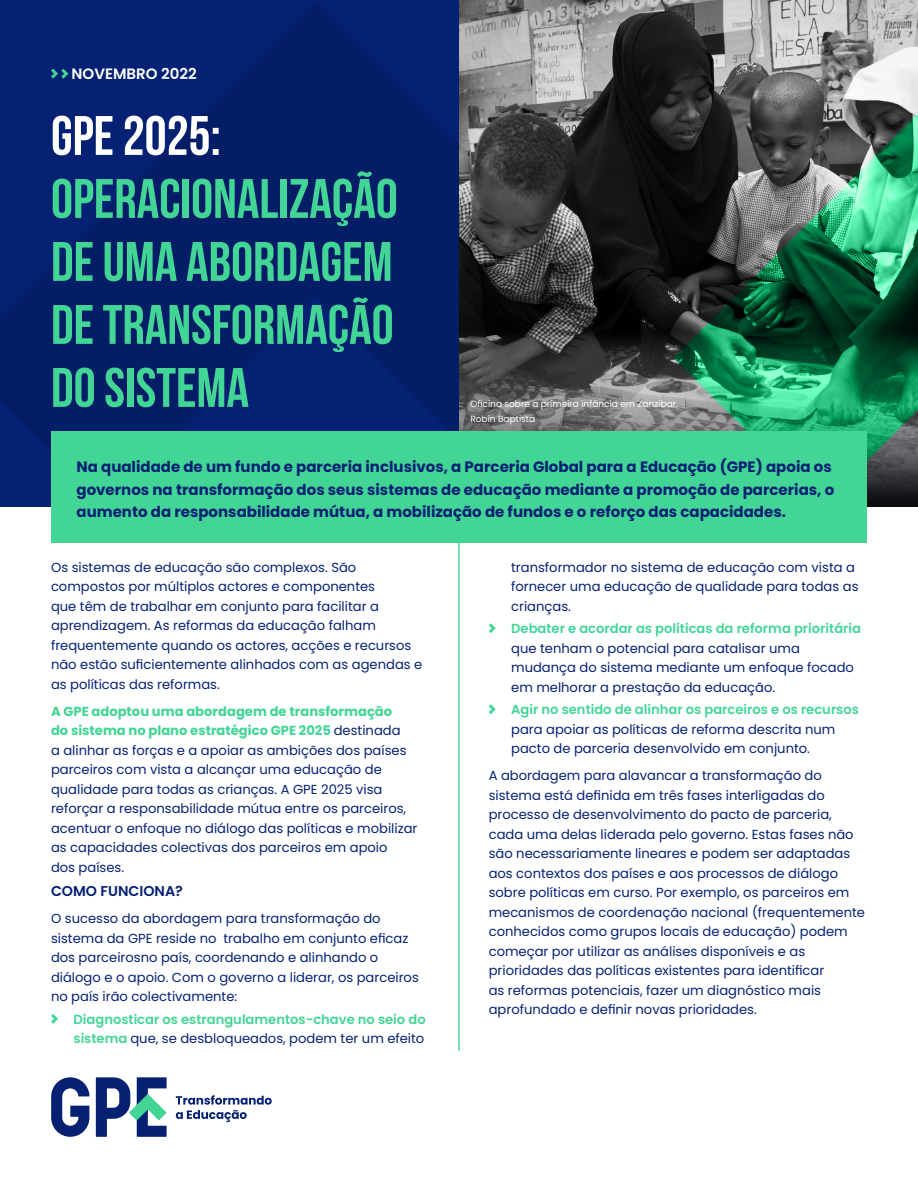
<style>
.page{position:relative;width:918px;height:1188px;background:#fff}
.page>*{position:absolute;margin:0;border:0;box-sizing:border-box;transform-origin:0 0}
.t1{font:55.5px/63px "Bebas Neue";color:#43d596;text-align:justify}
.t2{font:55.5px "Bebas Neue";color:#fff}
.t3{font:700 15px/22.5px "Poppins";color:#052173}
.t4{font:600 15px "Poppins";color:#fff}
.t5{font:600 14.25px "Poppins";color:#052173}
.t6{font:13.2px/19.5px "Poppins";color:#052173}
.t7{font:600 13.2px/19.5px "Poppins";color:#43d596}
.t8{font:13.2px/19.5px "Poppins";color:#062172}
.t9{font:9px/15px "Poppins";color:#fff}
.s1{font-weight:700;color:#43d596}
.s2{font-weight:400;color:#062172}
</style>
<div class="page">
<svg style="left:96px;top:1077px;width:71px;height:60px"></svg>
<svg style="left:51px;top:1077px;width:38px;height:60px"></svg>
<svg style="left:176px;top:1095px;width:96px;height:27px"></svg>
<hr style="left:458px;top:424px;width:2px;height:627px;background:#43d596">
<svg style="left:0;top:0;width:674px;height:506px;background:#1a2c61"></svg>
<svg style="left:674px;top:0;width:244px;height:506px;background:#497261"></svg>
<svg style="left:51px;top:69px;width:17px;height:10px"></svg>
<svg style="left:51px;top:1014px;width:7px;height:10px"></svg>
<svg style="left:489px;top:623px;width:7px;height:10px"></svg>
<svg style="left:489px;top:704px;width:7px;height:10px"></svg>
<div style="left:51px;top:431px;width:816px;height:112px;background:#43d596"></div>
<p class="t4" style="left:72px;top:65px;width:127px">NOVEMBRO 2022</p>
<h1 class="t2" style="left:51px;top:105px;width:171px">GPE 2025:</h1>
<h1 class="t1" style="left:51px;top:167px;width:348px">OPERACIONALIZAÇÃO DE UMA ABORDAGEM DE TRANSFORMAÇÃO DO SISTEMA</h1>
<p class="t9" style="left:470px;top:396px;width:209px">Oficina sobre a primeira infância em Zanzibar.<br>Robin Baptista</p>
<p class="t3" style="left:77px;top:456px;width:759px">Na qualidade de um fundo e parceria inclusivos, a Parceria Global para a Educação (GPE) apoia os governos na transformação dos seus sistemas de educação mediante a promoção de parcerias, o aumento da responsabilidade mútua, a mobilização de fundos e o reforço das capacidades.</p>
<p class="t6" style="left:51px;top:557px;width:373px">Os sistemas de educação são complexos. São compostos por múltiplos actores e componentes<br>que têm de trabalhar em conjunto para facilitar a aprendizagem. As reformas da educação falham frequentemente quando os actores, acções e recursos não estão suficientemente alinhados com as agendas e as políticas das reformas.</p>
<p class="t6" style="left:51px;top:701px;width:368px"><span class="s1">A GPE adoptou uma abordagem de transformação<br>do sistema no plano estratégico GPE 2025</span> destinada<br>a alinhar as forças e a apoiar as ambições dos países parceiros com vista a alcançar uma educação de qualidade para todas as crianças. A GPE 2025 visa reforçar a responsabilidade mútua entre os parceiros, acentuar o enfoque no diálogo das políticas e mobilizar as capacidades colectivas dos parceiros em apoio<br>dos países.</p>
<p class="t5" style="left:51px;top:883px;width:133px">COMO FUNCIONA?</p>
<p class="t6" style="left:51px;top:909px;width:369px">O sucesso da abordagem para transformação do sistema da GPE reside no trabalho em conjunto eficaz dos parceirosno país, coordenando e alinhando o diálogo e o apoio. Com o governo a liderar, os parceiros no país irão colectivamente:</p>
<p class="t7" style="left:74px;top:1010px;width:354px">Diagnosticar os estrangulamentos-chave no seio do sistema <span class="s2">que, se desbloqueados, podem ter um efeito</span></p>
<p class="t8" style="left:511px;top:557px;width:349px">transformador no sistema de educação com vista a fornecer uma educação de qualidade para todas as crianças.</p>
<p class="t7" style="left:511px;top:619px;width:351px">Debater e acordar as políticas da reforma prioritária</p>
<p class="t6" style="left:511px;top:638px;width:344px">que tenham o potencial para catalisar uma mudança do sistema mediante um enfoque focado em melhorar a prestação da educação.</p>
<p class="t7" style="left:511px;top:700px;width:349px">Agir no sentido de alinhar os parceiros e os recursos</p>
<p class="t8" style="left:511px;top:719px;width:326px">para apoiar as políticas de reforma descrita num pacto de parceria desenvolvido em conjunto.</p>
<p class="t6" style="left:489px;top:766px;width:378px">A abordagem para alavancar a transformação do sistema está definida em três fases interligadas do processo de desenvolvimento do pacto de parceria, cada uma delas liderada pelo governo. Estas fases não são necessariamente lineares e podem ser adaptadas aos contextos dos países e aos processos de diálogo sobre políticas em curso. Por exemplo, os parceiros em mecanismos de coordenação nacional (frequentemente conhecidos como grupos locais de educação) podem começar por utilizar as análises disponíveis e as prioridades das políticas existentes para identificar<br>as reformas potenciais, fazer um diagnóstico mais aprofundado e definir novas prioridades.</p>
</div>
